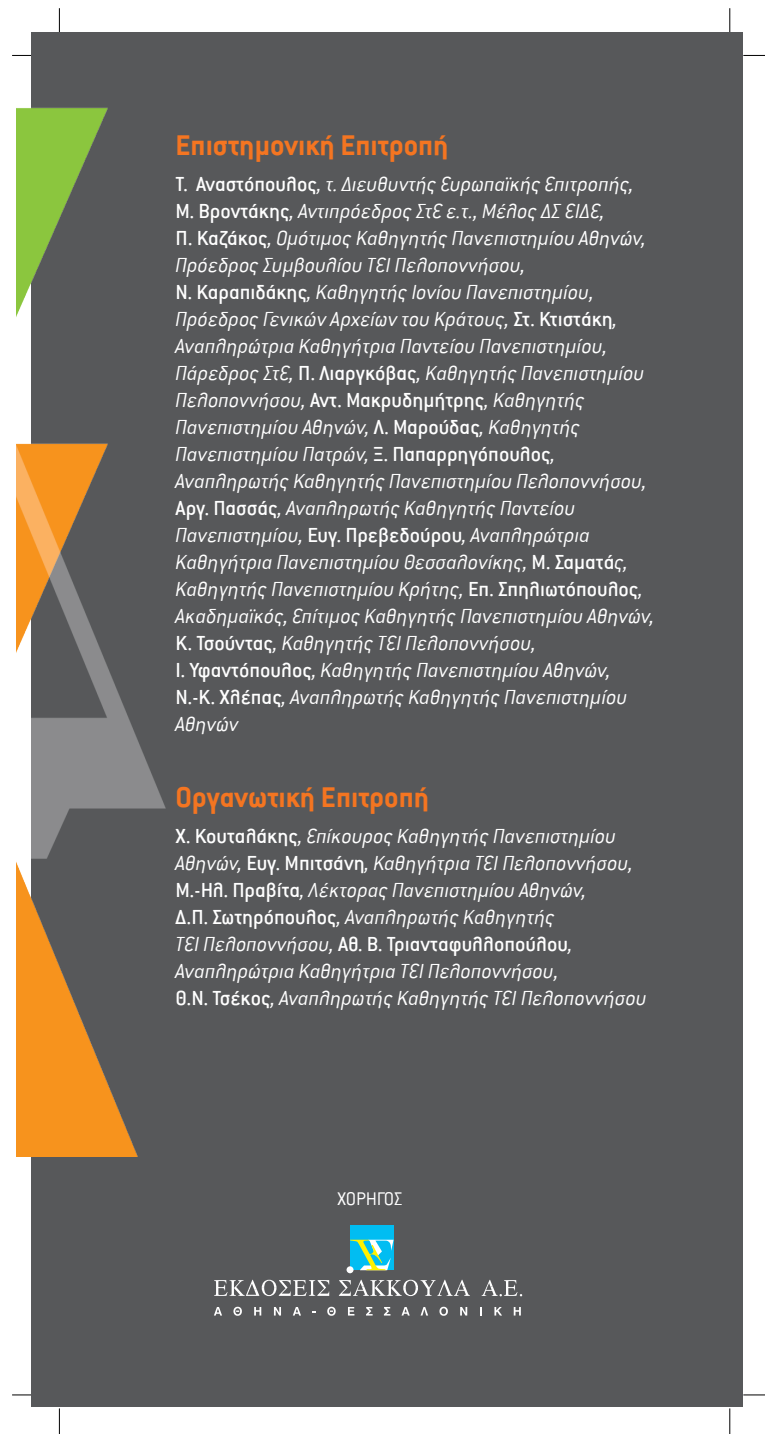
<style>
.page{position:relative;width:765px;height:1434px;background:#fff}
.page>*{position:absolute;margin:0;border:0;box-sizing:border-box;transform-origin:0 0}
.t1{font:700 31.5px "Conduit ITC Hel";color:#f47521}
.t2{font:italic 300 22.5px/27px "Conduit ITC Hel";color:#fff}
.t3{font:300 20.25px "Conduit ITC Hel";letter-spacing:-.025em;color:#fff}
.s1{font-weight:500;font-style:normal}
</style>
<div class="page">
<hr style="left:12px;top:55px;width:34px;height:1px;background:#000">
<svg style="left:743px;top:55px;width:21px;height:1px"></svg>
<hr style="left:12px;top:1394px;width:34px;height:1px;background:#000">
<svg style="left:743px;top:1394px;width:21px;height:1px"></svg>
<svg style="left:59px;top:1408px;width:1px;height:26px"></svg>
<hr style="left:729px;top:8px;width:1px;height:34px;background:#000">
<svg style="left:729px;top:1408px;width:1px;height:26px"></svg>
<div style="left:31px;top:32px;width:711px;height:1374px;background:#57585a"></div>
<svg style="left:214px;top:1280px;width:309px;height:36px"></svg>
<div style="left:350px;top:1225px;width:43px;height:45px;background:#01bdf2"></div>
<svg style="left:350px;top:1240px;width:43px;height:30px"></svg>
<div style="left:346px;top:1266px;width:7px;height:7px;background:#fff;border-radius:50%"></div>
<img style="left:17px;top:8px;width:149px;height:1149px">
<h1 class="t1" style="left:175px;top:128px;width:274px">Επιστημονική Επιτροπή</h1>
<p class="t2" style="left:175px;top:171px;width:480px"><span class="s1">Τ. Αναστόπουλος</span>, τ. Διευθυντής Ευρωπαϊκής Επιτροπής, <span class="s1">Μ. Βροντάκης</span>, Αντιπρόεδρος ΣτΕ ε.τ., Μέλος ΔΣ ΕΙΔΕ,<br><span class="s1">Π. Καζάκος</span>, Ομότιμος Καθηγητής Πανεπιστημίου Αθηνών, Πρόεδρος Συμβουλίου ΤΕΙ Πελοποννήσου,<br><span class="s1">Ν. Καραπιδάκης</span>, Καθηγητής Ιονίου Πανεπιστημίου, Πρόεδρος Γενικών Αρχείων του Κράτους, <span class="s1">Στ. Κτιστάκη</span>, Αναπληρώτρια Καθηγήτρια Παντείου Πανεπιστημίου, Πάρεδρος ΣτΕ, <span class="s1">Π. Λιαργκόβας</span>, Καθηγητής Πανεπιστημίου Πελοποννήσου, <span class="s1">Αντ. Μακρυδημήτρης</span>, Καθηγητής Πανεπιστημίου Αθηνών, <span class="s1">Λ. Μαρούδας</span>, Καθηγητής Πανεπιστημίου Πατρών, <span class="s1">Ξ. Παπαρρηγόπουλος</span>, Αναπληρωτής Καθηγητής Πανεπιστημίου Πελοποννήσου, <span class="s1">Αργ. Πασσάς</span>, Αναπληρωτής Καθηγητής Παντείου Πανεπιστημίου, <span class="s1">Ευγ. Πρεβεδούρου</span>, Αναπληρώτρια Καθηγήτρια Πανεπιστημίου Θεσσαλονίκης, <span class="s1">Μ. Σαματά</span>ς, Καθηγητής Πανεπιστημίου Κρήτης, <span class="s1">Επ. Σπηλιωτόπουλος</span>, Ακαδημαϊκός, Επίτιμος Καθηγητής Πανεπιστημίου Αθηνών, <span class="s1">Κ. Τσούντας</span>, Καθηγητής ΤΕΙ Πελοποννήσου,<br><span class="s1">Ι. Υφαντόπουλος</span>, Καθηγητής Πανεπιστημίου Αθηνών, <span class="s1">Ν.-Κ. Χλέπας</span>, Αναπληρωτής Καθηγητής Πανεπιστημίου Αθηνών</p>
<h1 class="t1" style="left:175px;top:780px;width:255px">Οργανωτική Επιτροπή</h1>
<p class="t2" style="left:175px;top:823px;width:472px"><span class="s1">Χ. Κουταλάκης</span>, Επίκουρος Καθηγητής Πανεπιστημίου Αθηνών, <span class="s1">Ευγ. Μπιτσάνη</span>, Καθηγήτρια ΤΕΙ Πελοποννήσου, <span class="s1">Μ.-Ηλ. Πραβίτα</span>, Λέκτορας Πανεπιστημίου Αθηνών,<br><span class="s1">Δ.Π. Σωτηρόπουλος</span>, Αναπληρωτής Καθηγητής<br>ΤΕΙ Πελοποννήσου, <span class="s1">Αθ. Β. Τριανταφυλλοπούλου</span>, Αναπληρώτρια Καθηγήτρια ΤΕΙ Πελοποννήσου,<br><span class="s1">Θ.Ν. Τσέκος</span>, Αναπληρωτής Καθηγητής ΤΕΙ Πελοποννήσου</p>
<p class="t3" style="left:337px;top:1188px;width:67px">XOΡΗΓΟΣ</p>
</div>
